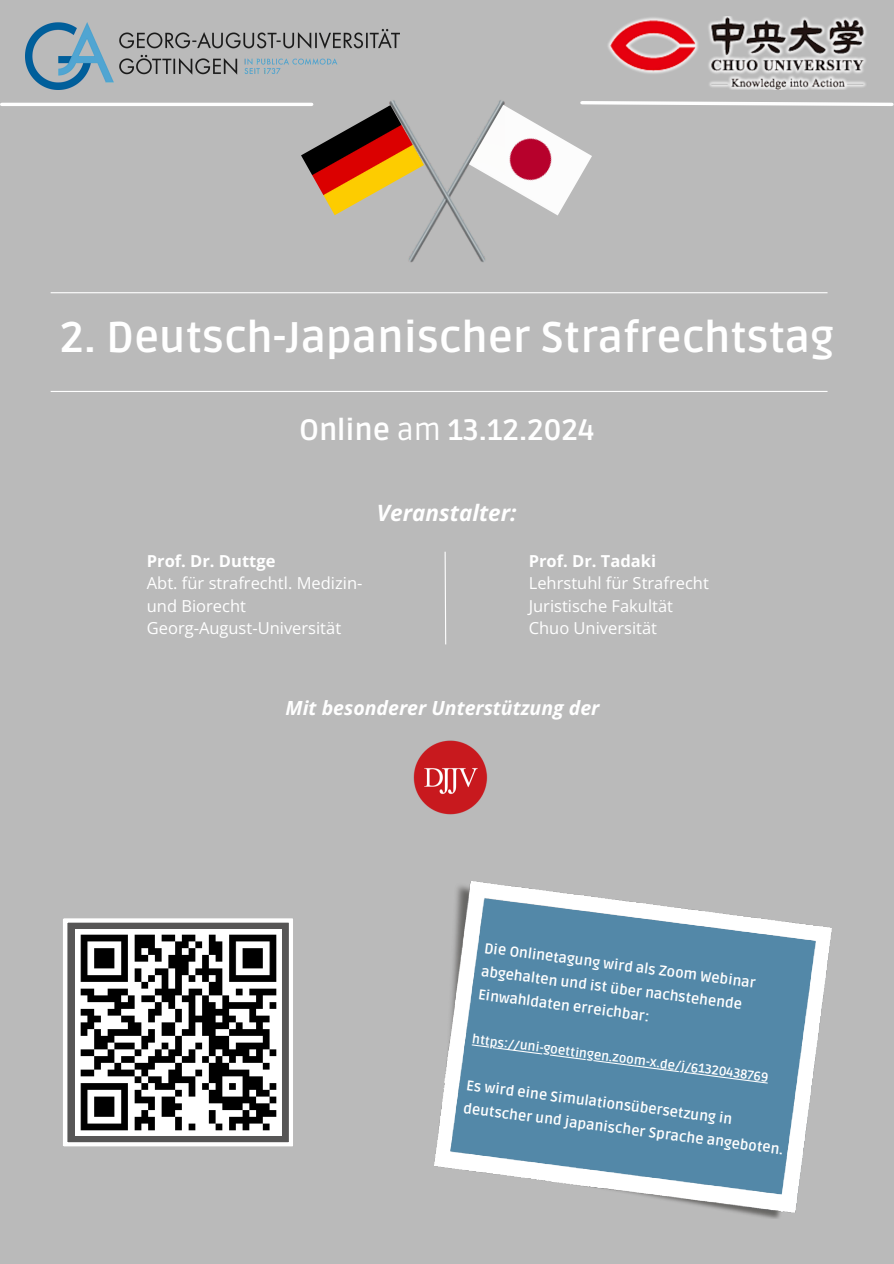
<style>
.page{position:relative;width:894px;height:1264px;background:#fff}
.page>*{position:absolute;margin:0;border:0;box-sizing:border-box;transform-origin:0 0}
.t1{font:700 42.75px "Ruda";color:#fff}
.t2{font:700 29.4px "Ruda";color:#fff}
.t3{font:italic 700 22.5px "Open Sans";color:#fff}
.t4{font:italic 700 19.5px "Open Sans";color:#fff}
.t5{font:16.5px/22.5px "Open Sans";color:#fff}
.t6{font:700 14.25px/23.2px "Ruda";color:#fff}
.t7{font:700 12.75px "Ruda";color:#fff}
.s1{font-weight:400}
.s2{font-weight:700}
</style>
<div class="page">
<div style="left:0;top:0;width:893px;height:1263px;background:#bababa"></div>
<img style="left:389px;top:100px;width:115px;height:163px">
<img style="left:469px;top:105px;width:123px;height:110px">
<img style="left:301px;top:105px;width:123px;height:110px">
<hr style="left:2px;top:103px;width:309px;height:3px;background:#fff">
<svg style="left:578px;top:101px;width:315px;height:7px"></svg>
<hr style="left:51px;top:391px;width:776px;height:1px;background:#fff">
<hr style="left:51px;top:292px;width:776px;height:1px;background:#fff">
<img style="left:26px;top:23px;width:373px;height:66px">
<svg style="left:63px;top:918px;width:230px;height:228px;background:#a2a1a1"></svg>
<img style="left:434px;top:881px;width:397px;height:337px">
<svg style="left:444px;top:551px;width:2px;height:94px"></svg>
<img style="left:608px;top:16px;width:259px;height:73px">
<img style="left:413px;top:740px;width:75px;height:75px">
<img style="left:75px;top:929px;width:206px;height:206px">
<div style="left:471px;top:1044px;width:296px;height:39px;background:#5388a8"></div>
<p class="t1" style="left:60px;top:312px;width:775px">2. Deutsch-Japanischer Strafrechtstag</p>
<p class="t2" style="left:299px;top:413px;width:297px">Online <span class="s1">am</span> 13.12.2024</p>
<h4 class="t3" style="left:377px;top:496px;width:141px">Veranstalter:</h4>
<p class="t5" style="left:147px;top:549px;width:217px"><span class="s2">Prof. Dr. Duttge<br></span>Abt. für strafrechtl. Medizin&shy;und Biorecht<br>Georg-August-Universität</p>
<p class="t5" style="left:528px;top:549px;width:182px"><span class="s2">Prof. Dr. Tadaki<br></span>Lehrstuhl für Strafrecht<br>Juristische Fakultät<br>Chuo Universität</p>
<p class="t4" style="left:285px;top:694px;width:315px">Mit besonderer Unterstützung der</p>
<h6 class="t6" style="left:485px;top:937px;width:275px;rotate:7deg">Die Onlinetagung wird als Zoom Webinar abgehalten und ist über nachstehende<br>Einwahldaten erreichbar:</h6>
<p class="t7" style="left:473px;top:1032px;width:300px;rotate:7deg">https://uni-goettingen.zoom-x.de/j/61320438769</p>
<h6 class="t6" style="left:467px;top:1074px;width:324px;rotate:7deg">Es wird eine Simulationsübersetzung in deutscher und japanischer Sprache angeboten.</h6>
</div>
